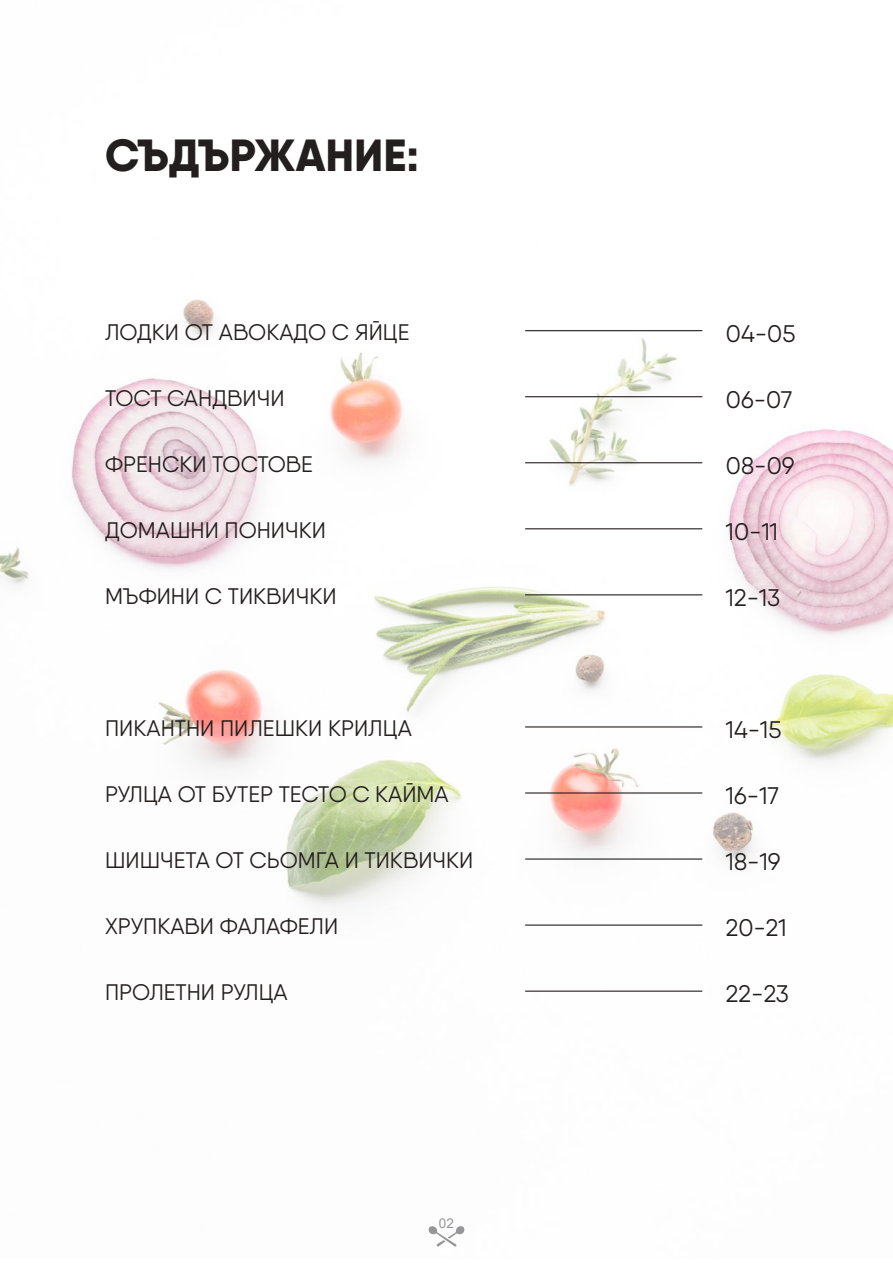
<style>
.page{position:relative;width:893px;height:1263px;background:#fff}
.page>*{position:absolute;margin:0;border:0;box-sizing:border-box;transform-origin:0 0}
.t1{font:800 45px "Qanelas";color:#241f1f}
.t2{font:24px "Qanelas";color:#241f1f}
.t3{font:22.5px "Qanelas";color:#241f1f}
.t4{font:13.5px "Arial";color:#969698}
</style>
<div class="page">
<img style="left:0;top:299px;width:893px;height:693px">
<hr style="left:525px;top:594px;width:177px;height:1px;background:#241f1f">
<hr style="left:525px;top:528px;width:177px;height:1px;background:#241f1f">
<hr style="left:525px;top:396px;width:177px;height:1px;background:#241f1f">
<hr style="left:525px;top:462px;width:177px;height:1px;background:#241f1f">
<hr style="left:525px;top:330px;width:177px;height:1px;background:#241f1f">
<hr style="left:525px;top:726px;width:177px;height:1px;background:#241f1f">
<hr style="left:525px;top:792px;width:177px;height:1px;background:#241f1f">
<hr style="left:525px;top:924px;width:177px;height:2px;background:#241f1f">
<hr style="left:525px;top:858px;width:177px;height:2px;background:#241f1f">
<hr style="left:525px;top:990px;width:177px;height:2px;background:#241f1f">
<svg style="left:428px;top:1226px;width:37px;height:21px"></svg>
<h1 class="t1" style="left:105px;top:127px;width:315px">СЪДЪРЖАНИЕ:</h1>
<p class="t3" style="left:105px;top:318px;width:306px">ЛОДКИ ОТ АВОКАДО С ЯЙЦЕ</p>
<p class="t2" style="left:726px;top:318px;width:71px">04-05</p>
<p class="t3" style="left:105px;top:384px;width:181px">ТОСТ САНДВИЧИ</p>
<p class="t2" style="left:726px;top:384px;width:68px">06-07</p>
<p class="t3" style="left:105px;top:450px;width:209px">ФРЕНСКИ ТОСТОВЕ</p>
<p class="t2" style="left:726px;top:450px;width:70px">08-09</p>
<p class="t3" style="left:105px;top:516px;width:222px">ДОМАШНИ ПОНИЧКИ</p>
<p class="t2" style="left:726px;top:516px;width:54px">10-11</p>
<p class="t3" style="left:105px;top:582px;width:233px">МЪФИНИ С ТИКВИЧКИ</p>
<p class="t2" style="left:726px;top:582px;width:56px">12-13</p>
<p class="t3" style="left:105px;top:715px;width:308px">ПИКАНТНИ ПИЛЕШКИ КРИЛЦА</p>
<p class="t2" style="left:726px;top:715px;width:57px">14-15</p>
<p class="t3" style="left:105px;top:781px;width:345px">РУЛЦА ОТ БУТЕР ТЕСТО С КАЙМА</p>
<p class="t2" style="left:726px;top:781px;width:55px">16-17</p>
<p class="t3" style="left:105px;top:847px;width:370px">ШИШЧЕТА ОТ СЬОМГА И ТИКВИЧКИ</p>
<p class="t2" style="left:726px;top:847px;width:56px">18-19</p>
<p class="t3" style="left:105px;top:913px;width:235px">ХРУПКАВИ ФАЛАФЕЛИ</p>
<p class="t2" style="left:726px;top:913px;width:62px">20-21</p>
<p class="t3" style="left:105px;top:979px;width:184px">ПРОЛЕТНИ РУЛЦА</p>
<p class="t2" style="left:726px;top:979px;width:64px">22-23</p>
<p class="t4" style="left:439px;top:1214px;width:17px">02</p>
</div>
